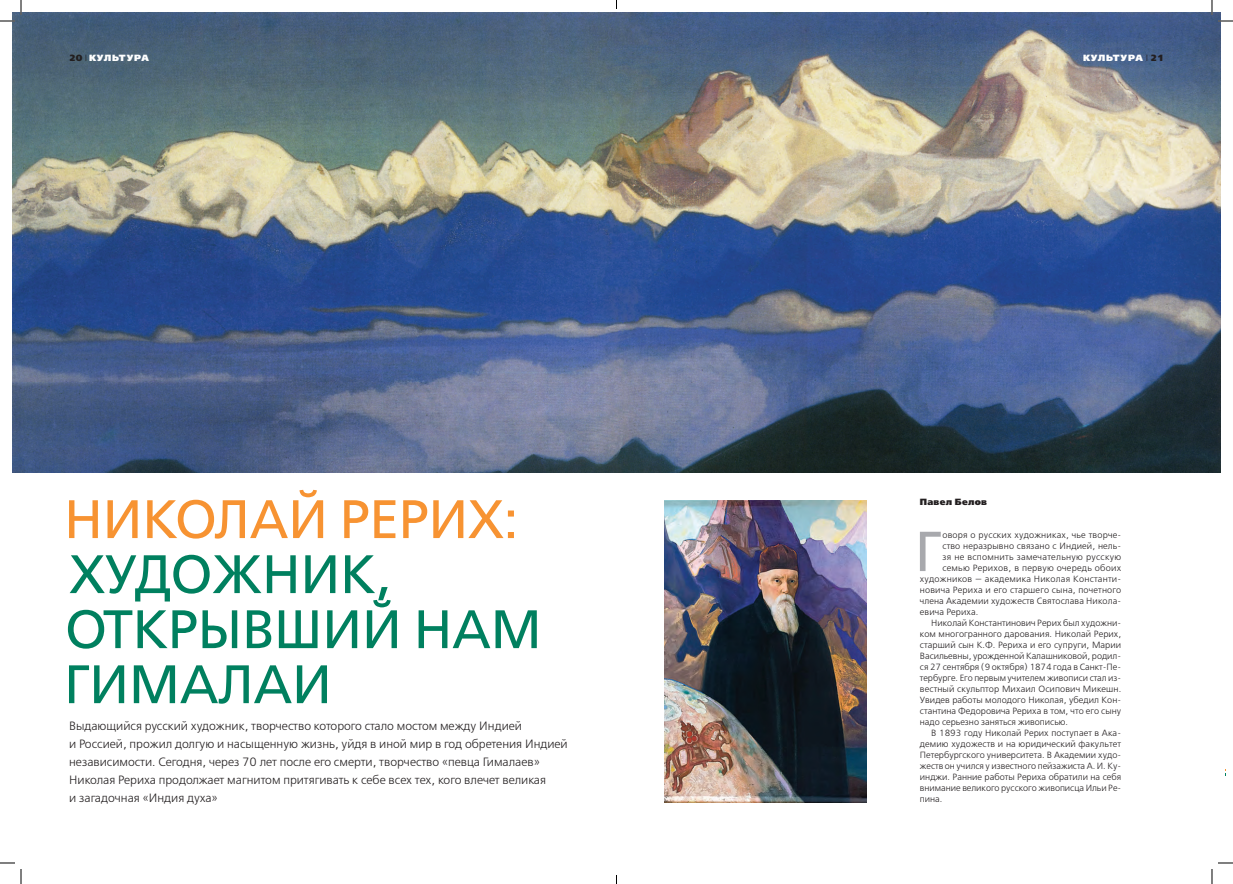
<style>
.page{position:relative;width:1233px;height:884px;background:#fff}
.page>*{position:absolute;margin:0;border:0;box-sizing:border-box;transform-origin:0 0}
.Bukva{font:56.1px "Free Set C";color:#a8a9ad}
.Title_54_46{font:54px/55px "Free Set C";letter-spacing:-.01em;color:#00805f}
.Lid{font:12px/18px "Free Set Light C";color:#231f20}
.TEXT{font:9px/11px "Free Set Light C";color:#231f20;text-align:justify}
.Bukva-2{font:9px "Free Set Light C";letter-spacing:.015em;color:#231f20}
.t1{font:9px "Free Set Extra Bold C";letter-spacing:.04em;color:#fff}
.Autor{font:9px "Free Set Extra Bold C";letter-spacing:.03em;color:#231f20}
.s1{color:#231f20}
.s2{font-family:"Free Set Light C";color:#231f20}
.s3{color:#f79332}
</style>
<div class="page">
<img style="left:12px;top:12px;width:1208px;height:460px">
<img style="left:664px;top:500px;width:202px;height:302px">
<svg style="left:1218px;top:20px;width:15px;height:2px"></svg>
<svg style="left:1218px;top:862px;width:15px;height:2px"></svg>
<svg style="left:0;top:0;width:22px;height:22px"></svg>
<svg style="left:0;top:862px;width:22px;height:22px"></svg>
<svg style="left:1211px;top:0;width:1px;height:15px"></svg>
<svg style="left:1211px;top:869px;width:1px;height:15px"></svg>
<p class="t1" style="left:69px;top:53px;width:81px"><span class="s1">20</span> <span class="s2">I</span> КУЛЬТУРА</p>
<p class="t1" style="left:1083px;top:53px;width:82px">КУЛЬТУРА <span class="s2">I</span> <span class="s1">21</span></p>
<p class="Title_54_46" style="left:64px;top:492px;width:479px"><span class="s3">НИКОЛАЙ РЕРИХ:<br></span>ХУДОЖНИК,<br>ОТКРЫВШИЙ НАМ<br>ГИМАЛАИ</p>
<p class="Lid" style="left:69px;top:717px;width:500px">Выдающийся русский художник, творчество которого стало мостом между Индией<br>и Россией, прожил долгую и насыщенную жизнь, уйдя в иной мир в год обретения Индией независимости. Сегодня, через 70 лет после его смерти, творчество «певца Гималаев» Николая Рериха продолжает магнитом притягивать к себе всех тех, кого влечет великая<br>и загадочная «Индия духа»</p>
<p class="Autor" style="left:920px;top:497px;width:69px">Павел Белов</p>
<p class="Bukva" style="left:915px;top:521px;width:28px">Г</p>
<p class="Bukva-2" style="left:942px;top:530px;width:180px">оворя о русских художниках, чье творче-</p>
<p class="Bukva-2" style="left:942px;top:541px;width:180px">ство неразрывно связано с Индией, нель-</p>
<p class="Bukva-2" style="left:942px;top:552px;width:180px">зя не вспомнить замечательную русскую</p>
<p class="Bukva-2" style="left:942px;top:563px;width:180px">семью Рерихов, в первую очередь обоих</p>
<p class="Bukva-2" style="left:920px;top:574px;width:203px">художников — академика Николая Константи-</p>
<p class="Bukva-2" style="left:920px;top:585px;width:203px">новича Рериха и его старшего сына, почетного</p>
<p class="Bukva-2" style="left:920px;top:596px;width:203px">члена Академии художеств Святослава Никола-</p>
<p class="Bukva-2" style="left:920px;top:607px;width:60px">евича Рериха.</p>
<p class="TEXT" style="left:920px;top:618px;width:203px;text-indent:11px">Николай Константинович Рерих был художни&shy;ком многогранного дарования. Николай Рерих, старший сын К.Ф. Рериха и его супруги, Марии Васильевны, урожденной Калашниковой, родил&shy;ся 27 сентября (9 октября) 1874 года в Санкт-Пе&shy;тербурге. Его первым учителем живописи стал из&shy;вестный скульптор Михаил Осипович Микешн.<br>Увидев работы молодого Николая, убедил Кон&shy;стантина Федоровича Рериха в том, что его сыну надо серьезно заняться живописью.</p>
<p class="TEXT" style="left:920px;top:728px;width:203px;text-indent:11px">В 1893 году Николай Рерих поступает в Ака&shy;демию художеств и на юридический факультет Петербургского университета. В Академии худо&shy;жеств он учился у известного пейзажиста А. И. Ку&shy;инджи. Ранние работы Рериха обратили на себя внимание великого русского живописца Ильи Ре&shy;пина.</p>
</div>
